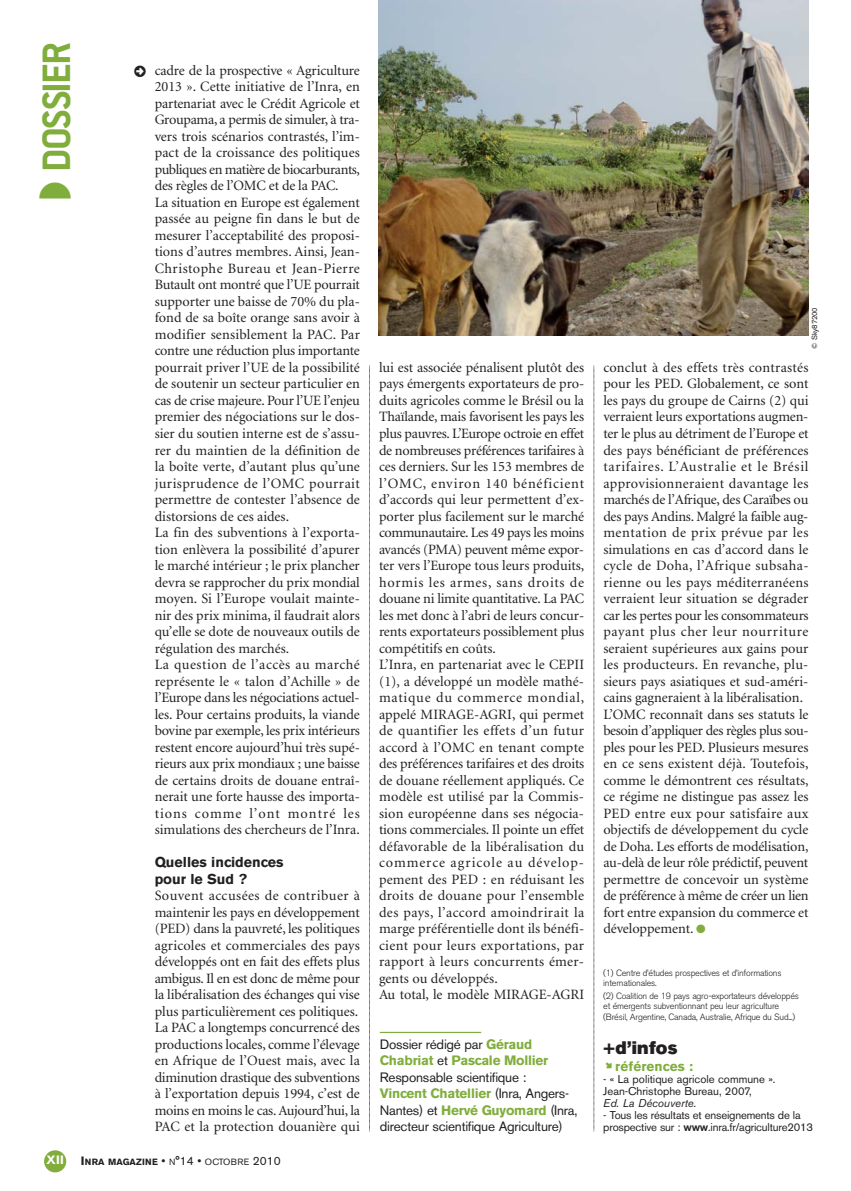
<style>
.page{position:relative;width:851px;height:1191px;background:#fff}
.page>*{position:absolute;margin:0;border:0;box-sizing:border-box;transform-origin:0 0}
.t1{font:700 43.5px "Conduit ITC";letter-spacing:-.035em;color:#80ad3c}
.t2{font:18px "Akzidenz Grotesk BE Super";letter-spacing:.015em;color:#231f20}
.t3{font:14.25px/16.5px "Minion";letter-spacing:-.005em;color:#231f20}
.t4{font:700 14.25px/16.5px "Akzidenz Grotesk BE";color:#231f20}
.t5{font:14.25px "Mini Pics Directional RA";color:#231f20}
.t6{font:13.5px/16.5px "Akzidenz Grotesk BE";letter-spacing:-.02em;color:#231f20}
.t7{font:700 13.5px "Akzidenz Grotesk BE";letter-spacing:.01em;color:#80ad3c}
.t8{font:700 12px "Akzidenz Grotesk BE";color:#fff}
.t9{font:11.25px/12px "Akzidenz Grotesk BE";letter-spacing:-.02em;color:#231f20}
.t10{font:11.25px/12px "Akzidenz Grotesk BE";color:#231f20}
.t11{font:italic 11.25px "Akzidenz Grotesk BE";color:#231f20}
.t12{font:300 9px/10.5px "Akzidenz Grotesk BE";letter-spacing:-.025em;color:#231f20}
.t13{font:700 9px "Akzidenz Grotesk BE";letter-spacing:.02em;color:#231f20}
.t14{font:7.5px "Akzidenz Grotesk BE";color:#231f20}
.s1{font-size:12px}
.s2{font-weight:400;font-size:12px}
.s3{font-weight:400}
.s4{color:#80ad3c}
.s5{font-weight:700;color:#80ad3c}
.s6{font-family:"Mini Pics Directional AA";font-weight:400}
.s7{font-weight:500}
</style>
<div class="page">
<div style="left:44px;top:1150px;width:22px;height:22px;background:#80ad3c;border-radius:50%"></div>
<svg style="left:593px;top:365px;width:1px;height:767px"></svg>
<svg style="left:369px;top:365px;width:1px;height:767px"></svg>
<img style="left:379px;top:0;width:429px;height:335px">
<hr style="left:380px;top:1031px;width:101px;height:2px;background:#80ad3c">
<h1 class="t1" style="left:43px;top:200px;width:160px;rotate:-90deg">◗ DOSSIER</h1>
<p class="t5" style="left:134px;top:63px;width:14px">2</p>
<p class="t3" style="left:155px;top:63px;width:207px">cadre de la prospective « Agriculture 2013 ». Cette initiative de l’Inra, en partenariat avec le Crédit Agricole et Groupama, a permis de simuler, à tra&shy;vers trois scénarios contrastés, l’im&shy;pact de la croissance des politiques publiques en matière de biocarburants, des règles de l’OMC et de la PAC.<br>La situation en Europe est également passée au peigne fin dans le but de mesurer l’acceptabilité des proposi&shy;tions d’autres membres. Ainsi, Jean-Christophe Bureau et Jean-Pierre Butault ont montré que l’UE pourrait supporter une baisse de 70% du pla&shy;fond de sa boîte orange sans avoir à modifier sensiblement la PAC. Par contre une réduction plus importante pourrait priver l’UE de la possibilité de soutenir un secteur particulier en cas de crise majeure. Pour l’UE l’enjeu premier des négociations sur le dos&shy;sier du soutien interne est de s’assu&shy;rer du maintien de la définition de la boîte verte, d’autant plus qu’une jurisprudence de l’OMC pourrait permettre de contester l’absence de distorsions de ces aides.<br>La fin des subventions à l’exporta&shy;tion enlèvera la possibilité d’apurer le marché intérieur ; le prix plancher devra se rapprocher du prix mondial moyen. Si l’Europe voulait mainte&shy;nir des prix minima, il faudrait alors qu’elle se dote de nouveaux outils de régulation des marchés.<br>La question de l’accès au marché représente le « talon d’Achille » de l’Europe dans les négociations actuel&shy;les. Pour certains produits, la viande bovine par exemple, les prix intérieurs restent encore aujourd’hui très supé&shy;rieurs aux prix mondiaux ; une baisse de certains droits de douane entraî&shy;nerait une forte hausse des importa&shy;tions comme l’ont montré les simulations des chercheurs de l’Inra.</p>
<p class="t4" style="left:155px;top:855px;width:130px">Quelles incidences pour le Sud ?</p>
<p class="t3" style="left:155px;top:888px;width:207px">Souvent accusées de contribuer à maintenir les pays en développement (PED) dans la pauvreté, les politiques agricoles et commerciales des pays développés ont en fait des effets plus ambigus. Il en est donc de même pour la libéralisation des échanges qui vise plus particulièrement ces politiques.<br>La PAC a longtemps concurrencé des productions locales, comme l’élevage en Afrique de l’Ouest mais, avec la diminution drastique des subventions à l’exportation depuis 1994, c’est de moins en moins le cas. Aujourd’hui, la PAC et la protection douanière qui</p>
<p class="t8" style="left:46px;top:1156px;width:19px">XII</p>
<p class="t13" style="left:81px;top:1158px;width:201px"><span class="s1">I</span>NRA MAGAZINE <span class="s2">•</span> <span class="s3">N</span><span class="s2">°14 •</span> <span class="s3">OCTOBRE</span> <span class="s2">2010</span></p>
<p class="t14" style="left:811px;top:349px;width:43px;rotate:-90deg">© Sky87200</p>
<p class="t3" style="left:379px;top:360px;width:207px">lui est associée pénalisent plutôt des pays émergents exportateurs de pro&shy;duits agricoles comme le Brésil ou la Thaïlande, mais favorisent les pays les plus pauvres. L’Europe octroie en effet de nombreuses préférences tarifaires à ces derniers. Sur les 153 membres de l’OMC, environ 140 bénéficient d’accords qui leur permettent d’ex&shy;porter plus facilement sur le marché communautaire. Les 49 pays les moins avancés (PMA) peuvent même expor&shy;ter vers l’Europe tous leurs produits, hormis les armes, sans droits de douane ni limite quantitative. La PAC les met donc à l’abri de leurs concur&shy;rents exportateurs possiblement plus compétitifs en coûts.<br>L’Inra, en partenariat avec le CEPII (1), a développé un modèle mathé&shy;matique du commerce mondial, appelé MIRAGE-AGRI, qui permet de quantifier les effets d’un futur accord à l’OMC en tenant compte des préférences tarifaires et des droits de douane réellement appliqués. Ce modèle est utilisé par la Commis&shy;sion européenne dans ses négocia&shy;tions commerciales. Il pointe un effet défavorable de la libéralisation du commerce agricole au dévelop - pement des PED : en réduisant les droits de douane pour l’ensemble des pays, l’accord amoindrirait la marge préférentielle dont ils bénéfi&shy;cient pour leurs exportations, par rapport à leurs concurrents émer&shy;gents ou développés.<br>Au total, le modèle MIRAGE-AGRI</p>
<p class="t3" style="left:603px;top:360px;width:207px">conclut à des effets très contrastés pour les PED. Globalement, ce sont les pays du groupe de Cairns (2) qui verraient leurs exportations augmen&shy;ter le plus au détriment de l’Europe et des pays bénéficiant de préférences tarifaires. L’Australie et le Brésil approvision neraient davantage les marchés de l’Afrique, des Caraïbes ou des pays Andins. Malgré la faible aug&shy;mentation de prix prévue par les simulations en cas d’accord dans le cycle de Doha, l’Afrique subsaha&shy;rienne ou les pays méditerranéens verraient leur situation se dégrader car les pertes pour les consommateurs payant plus cher leur nourriture seraient supérieures aux gains pour les producteurs. En revanche, plu&shy;sieurs pays asiatiques et sud-améri&shy;cains gagneraient à la libéralisation.<br>L’OMC reconnaît dans ses statuts le besoin d’appliquer des règles plus sou&shy;ples pour les PED. Plusieurs mesures en ce sens existent déjà. Toutefois, comme le démontrent ces résultats, ce régime ne distingue pas assez les PED entre eux pour satisfaire aux objectifs de développement du cycle de Doha. Les efforts de modélisation, au-delà de leur rôle prédictif, peuvent permettre de concevoir un système de préférence à même de créer un lien fort entre expansion du commerce et développement. <span class="s4">●</span></p>
<p class="t12" style="left:603px;top:968px;width:180px">(1) Centre d’études prospectives et d’informations internationales.</p>
<p class="t12" style="left:603px;top:991px;width:197px">(2) Coalition de 19 pays agro-exportateurs développés et émergents subventionnant peu leur agriculture (Brésil, Argentine, Canada, Australie, Afrique du Sud...)</p>
<p class="t6" style="left:380px;top:1037px;width:199px">Dossier rédigé par <span class="s5">Géraud<br>Chabriat</span> et <span class="s5">Pascale Mollier<br></span>Responsable scientifique :<br><span class="s5">Vincent Chatellier</span> (Inra, Angers-<br>Nantes) et <span class="s5">Hervé Guyomard</span> (Inra, directeur scientifique Agriculture)</p>
<p class="t2" style="left:603px;top:1041px;width:76px">+d’infos</p>
<p class="t7" style="left:603px;top:1061px;width:91px"><span class="s6">O</span>références :</p>
<p class="t10" style="left:603px;top:1074px;width:173px">- « La politique agricole commune ».<br>Jean-Christophe Bureau, 2007,</p>
<p class="t11" style="left:603px;top:1099px;width:95px">Ed. La Découverte.</p>
<p class="t9" style="left:603px;top:1110px;width:211px">- Tous les résultats et enseignements de la prospective sur : <span class="s7">www</span>.inra.fr/agriculture2013</p>
</div>
